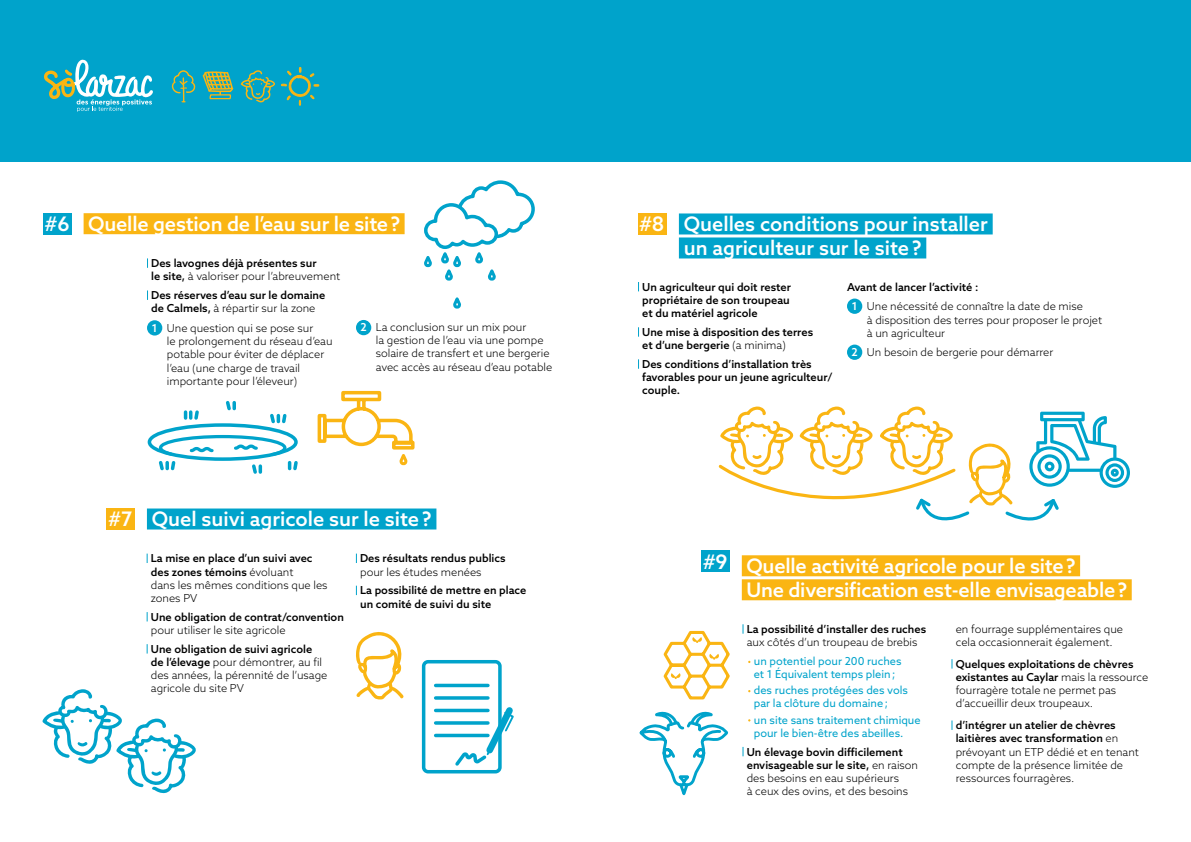
<style>
.page{position:relative;width:1191px;height:842px;background:#fff}
.page>*{position:absolute;margin:0;border:0;box-sizing:border-box;transform-origin:0 0}
.t1{font:500 20px/24px "Azo Sans";letter-spacing:-.01em;color:#fff}
.t2{font:300 11px/13.2px "Azo Sans";color:#000}
.t3{font:500 11px/13.2px "Azo Sans";color:#000}
.t4{font:11px/13.2px "Azo Sans";color:#00a3cb}
.s1{font-weight:300}
.s2{font-weight:500;color:#fff}
.s3{font-weight:500}
</style>
<div class="page">
<div style="left:0;top:0;width:1191px;height:162px;background:#00a3cb"></div>
<div style="left:679px;top:213px;width:313px;height:21px;background:#00a3cb"></div>
<div style="left:679px;top:237px;width:247px;height:21px;background:#00a3cb"></div>
<div style="left:147px;top:508px;width:289px;height:21px;background:#00a3cb"></div>
<div style="left:84px;top:213px;width:320px;height:21px;background:#fab513"></div>
<div style="left:147px;top:320px;width:15px;height:16px;background:#00a3cb;border-radius:50%"></div>
<div style="left:638px;top:213px;width:29px;height:21px;background:#fab513"></div>
<div style="left:106px;top:508px;width:29px;height:21px;background:#fab513"></div>
<div style="left:43px;top:213px;width:29px;height:21px;background:#00a3cb"></div>
<div style="left:701px;top:551px;width:28px;height:21px;background:#00a3cb"></div>
<div style="left:847px;top:299px;width:15px;height:15px;background:#00a3cb;border-radius:50%"></div>
<div style="left:847px;top:345px;width:15px;height:15px;background:#00a3cb;border-radius:50%"></div>
<svg style="left:44px;top:59px;width:109px;height:53px"></svg>
<svg style="left:172px;top:70px;width:23px;height:32px"></svg>
<svg style="left:202px;top:71px;width:32px;height:29px"></svg>
<svg style="left:241px;top:67px;width:78px;height:39px"></svg>
<svg style="left:183px;top:410px;width:16px;height:10px"></svg>
<svg style="left:270px;top:413px;width:17px;height:11px"></svg>
<svg style="left:226px;top:401px;width:10px;height:10px"></svg>
<div style="left:148px;top:423px;width:150px;height:38px;border:4px solid #00a3cb;border-radius:50%"></div>
<svg style="left:156px;top:433px;width:142px;height:41px"></svg>
<svg style="left:453px;top:297px;width:8px;height:12px"></svg>
<svg style="left:424px;top:180px;width:111px;height:101px"></svg>
<div style="left:356px;top:320px;width:15px;height:15px;background:#00a3cb;border-radius:50%"></div>
<svg style="left:317px;top:390px;width:98px;height:76px"></svg>
<svg style="left:421px;top:660px;width:93px;height:114px"></svg>
<svg style="left:718px;top:406px;width:412px;height:115px"></svg>
<div style="left:742px;top:555px;width:338px;height:21px;background:#fab513"></div>
<div style="left:742px;top:579px;width:389px;height:21px;background:#fab513"></div>
<svg style="left:639px;top:630px;width:91px;height:166px"></svg>
<svg style="left:356px;top:632px;width:47px;height:67px"></svg>
<svg style="left:42px;top:689px;width:154px;height:104px"></svg>
<h1 class="t1" style="left:45px;top:212px;width:26px">#6</h1>
<h1 class="t1" style="left:88px;top:211px;width:313px">Quelle gestion de l’eau sur le site?</h1>
<p class="t3" style="left:151px;top:256px;width:190px">Des lavognes déjà présentes sur<br>le site, <span class="s1">à valoriser pour l’abreuvement</span></p>
<p class="t3" style="left:151px;top:288px;width:176px">Des réserves d’eau sur le domaine de Calmels, <span class="s1">à répartir sur la zone</span></p>
<p class="t2" style="left:167px;top:321px;width:167px;text-indent:-15px"><span class="s2">1</span> Une question qui se pose sur<br>le prolongement du réseau d’eau potable pour éviter de déplacer l’eau (une charge de travail importante pour l’éleveur)</p>
<p class="t2" style="left:376px;top:320px;width:178px;text-indent:-15px"><span class="s2">2</span> La conclusion sur un mix pour<br>la gestion de l’eau via une pompe solaire de transfert et une bergerie avec accès au réseau d’eau potable</p>
<h1 class="t1" style="left:109px;top:507px;width:25px">#7</h1>
<h1 class="t1" style="left:152px;top:507px;width:281px">Quel suivi agricole sur le site?</h1>
<p class="t2" style="left:151px;top:552px;width:178px"><span class="s3">La mise en place d’un suivi avec des zones témoins</span> évoluant<br>dans les mêmes conditions que les zones PV</p>
<p class="t3" style="left:151px;top:610px;width:194px">Une obligation de contrat/convention</p>
<p class="t2" style="left:151px;top:623px;width:136px">pour utiliser le site agricole</p>
<p class="t2" style="left:151px;top:642px;width:178px"><span class="s3">Une obligation de suivi agricole de l’élevage</span> pour démontrer, au fil des années, la pérennité de l’usage agricole du site PV</p>
<p class="t3" style="left:360px;top:552px;width:147px">Des résultats rendus publics</p>
<p class="t2" style="left:360px;top:565px;width:123px">pour les études menées</p>
<p class="t3" style="left:360px;top:584px;width:168px">La possibilité de mettre en place un comité de suivi du site</p>
<h1 class="t1" style="left:639px;top:212px;width:26px">#8</h1>
<h1 class="t1" style="left:683px;top:212px;width:306px">Quelles conditions pour installer un agriculteur sur le site?</h1>
<p class="t3" style="left:642px;top:280px;width:150px;text-align:justify">Un agriculteur qui doit rester propriétaire de son troupeau et du matériel agricole</p>
<p class="t3" style="left:642px;top:325px;width:172px">Une mise à disposition des terres et d’une bergerie <span class="s1">(a minima)</span></p>
<p class="t3" style="left:642px;top:357px;width:192px">Des conditions d’installation très favorables pour un jeune agriculteur/ couple.</p>
<p class="t2" style="left:852px;top:277px;width:233px;line-height:19.6px;text-indent:-5px"><span class="s3">Avant de lancer l’activité :<br></span><span class="s2">1</span> Une nécessité de connaître la date de mise</p>
<p class="t2" style="left:867px;top:313px;width:237px">à disposition des terres pour proposer le projet à un agriculteur</p>
<p class="t2" style="left:851px;top:345px;width:203px"><span class="s2">2</span> Un besoin de bergerie pour démarrer</p>
<h1 class="t1" style="left:703px;top:549px;width:26px">#9</h1>
<h1 class="t1" style="left:746px;top:553px;width:382px">Quelle activité agricole pour le site?<br>Une diversification est-elle envisageable?</h1>
<p class="t3" style="left:746px;top:622px;width:181px">La possibilité d’installer des ruches</p>
<p class="t2" style="left:746px;top:635px;width:172px">aux côtés d’un troupeau de brebis</p>
<p class="t4" style="left:754px;top:654px;width:149px">un potentiel pour 200 ruches et 1 Équivalent temps plein;</p>
<p class="t4" style="left:754px;top:684px;width:156px">des ruches protégées des vols par la clôture du domaine;</p>
<p class="t4" style="left:754px;top:713px;width:168px">un site sans traitement chimique pour le bien-être des abeilles.</p>
<p class="t2" style="left:746px;top:745px;width:173px"><span class="s3">Un élevage bovin difficilement envisageable sur le site,</span> en raison des besoins en eau supérieurs<br>à ceux des ovins, et des besoins</p>
<p class="t2" style="left:955px;top:622px;width:169px">en fourrage supplémentaires que cela occasionnerait également.</p>
<p class="t2" style="left:955px;top:657px;width:194px"><span class="s3">Quelques exploitations de chèvres existantes au Caylar</span> mais la ressource fourragère totale ne permet pas d’accueillir deux troupeaux.</p>
<p class="t2" style="left:955px;top:718px;width:185px"><span class="s3">d’intégrer un atelier de chèvres laitières avec transformation</span> en prévoyant un ETP dédié et en tenant compte de la présence limitée de ressources fourragères.</p>
</div>
